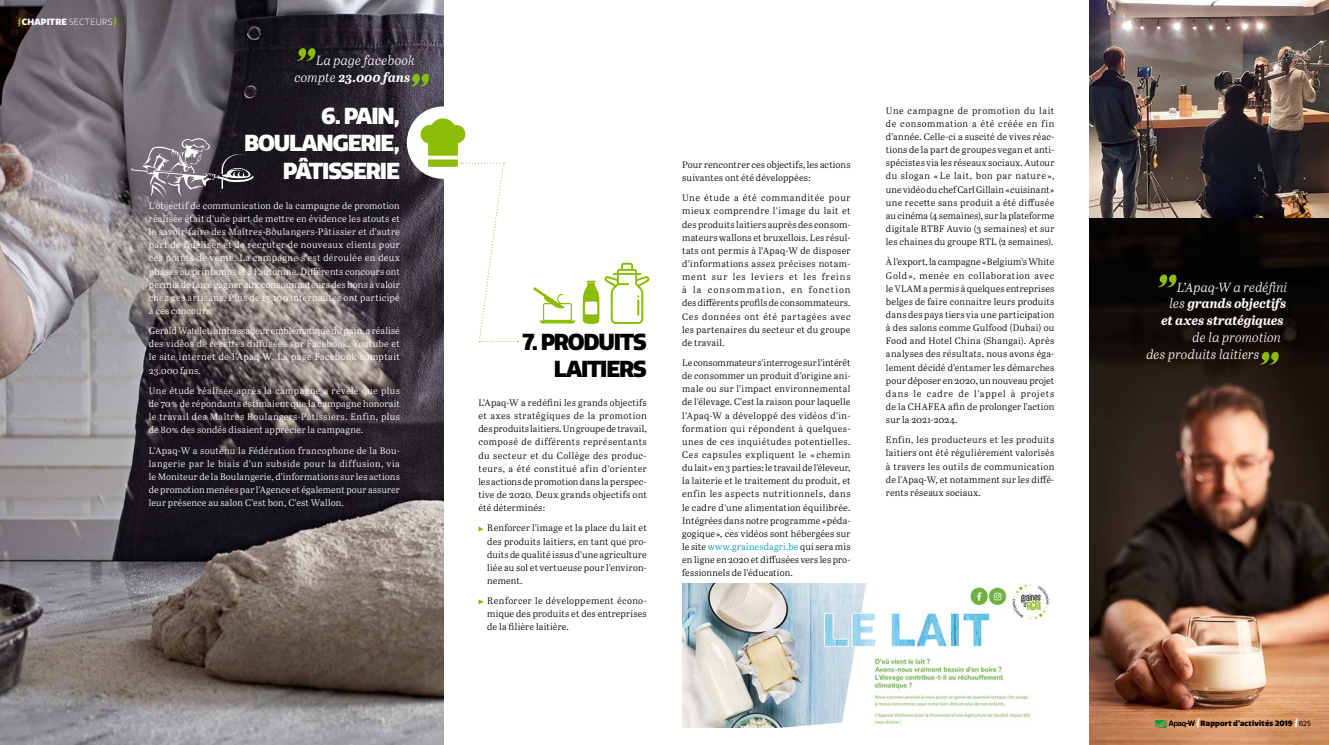
<style>
.page{position:relative;width:1329px;height:745px;background:#fff}
.page>*{position:absolute;margin:0;border:0;box-sizing:border-box;transform-origin:0 0}
.t1{font:900 22.5px/27.5px "Quatro";letter-spacing:-.05em;color:#fff;text-align:right}
.t2{font:900 22.5px/27.5px "Quatro";letter-spacing:-.055em;color:#000;text-align:right}
.t3{font:italic 13.12px/16.9px "Abril Text Lt";color:#fff}
.t4{font:italic 700 13.12px/16.9px "Abril Text";color:#fff;text-align:right}
.t5{font:9.38px/13.1px "Abril Text Lt";letter-spacing:.02em;color:#000;text-align:justify}
.t6{font:9.38px/13.1px "Abril Text Lt";letter-spacing:.025em;color:#fff;text-align:justify}
.t7{font:900 8.75px "Quatro";letter-spacing:.02em;color:#fff}
.t8{font:900 7.5px "Quatro";letter-spacing:.02em;color:#000}
.s1{font-weight:300}
.s2{font-family:"Abril Text Lt";font-weight:400}
.s3{color:#009ec8}
.s4{font-family:"Fira Mono";font-weight:400}
</style>
<div class="page">
<img style="left:1090px;top:0;width:239px;height:218px">
<img style="left:1090px;top:218px;width:239px;height:526px">
<img style="left:0;top:0;width:443px;height:744px">
<img style="left:682px;top:583px;width:367px;height:143px">
<div style="left:407px;top:106px;width:72px;height:73px;background:#fff;border-radius:50%"></div>
<svg style="left:131px;top:135px;width:124px;height:63px;background:#676268"></svg>
<svg style="left:583px;top:262px;width:67px;height:62px"></svg>
<svg style="left:533px;top:287px;width:43px;height:36px"></svg>
<svg style="left:478px;top:526px;width:5px;height:5px"></svg>
<svg style="left:478px;top:599px;width:5px;height:4px"></svg>
<svg style="left:1158px;top:274px;width:18px;height:13px"></svg>
<svg style="left:1260px;top:351px;width:18px;height:13px"></svg>
<svg style="left:297px;top:48px;width:18px;height:13px"></svg>
<svg style="left:411px;top:74px;width:18px;height:12px"></svg>
<svg style="left:1294px;top:718px;width:3px;height:8px"></svg>
<svg style="left:1155px;top:718px;width:44px;height:9px"></svg>
<svg style="left:18px;top:18px;width:3px;height:9px"></svg>
<svg style="left:114px;top:18px;width:3px;height:9px"></svg>
<svg style="left:419px;top:118px;width:99px;height:224px"></svg>
<p class="t7" style="left:22px;top:19px;width:92px">CHAPITRE <span class="s1">SECTEURS</span></p>
<h2 class="t3" style="left:316px;top:53px;width:100px">La page facebook</h2>
<h2 class="t4" style="left:294px;top:70px;width:117px"><span class="s2">compte</span> 23.000 fans</h2>
<h1 class="t1" style="left:244px;top:104px;width:157px">6. PAIN,<br>BOULANGERIE,<br>PÂTISSERIE</h1>
<p class="t6" style="left:149px;top:200px;width:253px">L’objectif de communication de la campagne de promotion réalisée était d’une part de mettre en évidence les atouts et le savoir-faire des Maîtres-Boulangers-Pâtissier et d’autre part de fidéliser et de recruter de nouveaux clients pour ces points de vente. La campagne s’est déroulée en deux phases au printemps et à l’automne. Différents concours ont permis de faire gagner aux consommateurs des bons à valoir chez ces artisans. Plus de 13.100 internautes ont participé à ces concours.</p>
<p class="t6" style="left:149px;top:325px;width:252px">Gerald Watelet, ambassadeur emblématique du pain, a réalisé des vidéos de recettes diffusées sur Facebook, Youtube et le site internet de l’Apaq-W. La page Facebook comptait 23.000 fans.</p>
<p class="t6" style="left:149px;top:385px;width:252px">Une étude réalisée après la campagne a révélé que plus de 70-% de répondants estimaient que la campagne honorait le travail des Maîtres Boulangers-Pâtissiers. Enfin, plus de 80-% des sondés disaient apprécier la campagne.</p>
<p class="t6" style="left:149px;top:444px;width:253px">L’Apaq-W a soutenu la Fédération francophone de la Bou&shy;langerie par le biais d’un subside pour la diffusion, via le Moniteur de la Boulangerie, d’informations sur les actions de promotion menées par l’Agence et également pour assurer leur présence au salon C’est bon, C’est Wallon.</p>
<h1 class="t2" style="left:522px;top:330px;width:126px">7. PRODUITS<br>LAITIERS</h1>
<p class="t5" style="left:478px;top:397px;width:170px">L’Apaq-W a redéfini les grands objectifs et axes stratégiques de la promotion des produits laitiers. Un groupe de travail, composé de différents représentants du secteur et du Collège des produc&shy;teurs, a été constitué afin d’orienter les actions de promotion dans la perspec&shy;tive de 2020. Deux grands objectifs ont été déterminés-:</p>
<p class="t5" style="left:487px;top:522px;width:161px">Renforcer l’image et la place du lait et des produits laitiers, en tant que pro&shy;duits de qualité issus d’une agriculture liée au sol et vertueuse pour l’environ&shy;nement.</p>
<p class="t5" style="left:487px;top:595px;width:161px">Renforcer le développement écono&shy;mique des produits et des entreprises de la filière laitière.</p>
<p class="t5" style="left:682px;top:159px;width:170px">Pour rencontrer ces objectifs, les actions suivantes ont été développées-:</p>
<p class="t5" style="left:682px;top:192px;width:170px">Une étude a été commanditée pour mieux comprendre l’image du lait et des produits laitiers auprès des consom&shy;mateurs wallons et bruxellois. Les résul&shy;tats ont permis à l’Apaq-W de disposer d’informations assez précises notam&shy;ment sur les leviers et les freins à la consommation, en fonction des différents profils de consommateurs.<br>Ces données ont été partagées avec les partenaires du secteur et du groupe de travail.</p>
<p class="t5" style="left:682px;top:357px;width:170px">Le consommateur s’interroge sur l’intérêt de consommer un produit d’origine ani&shy;male ou sur l’impact environnemental de l’élevage. C’est la raison pour laquelle l’Apaq-W a développé des vidéos d’in&shy;formation qui répondent à quelques&shy;unes de ces inquiétudes potentielles.<br>Ces capsules expliquent le «-chemin du lait-» en 3 parties-: le travail de l’éleveur, la laiterie et le traitement du produit, et enfin les aspects nutritionnels, dans le cadre d’une alimentation équilibrée.<br>Intégrées dans notre programme «-péda&shy;gogique-», ces vidéos sont hébergées sur le site <span class="s3">www.grainesdagri.be</span> qui sera mis en ligne en 2020 et diffusées vers les pro&shy;fessionnels de l’éducation.</p>
<p class="t5" style="left:886px;top:105px;width:170px">Une campagne de promotion du lait de consommation a été créée en fin d’année. Celle-ci a suscité de vives réac&shy;tions de la part de groupes vegan et anti&shy;spécistes via les réseaux sociaux. Autour du slogan «-Le lait, bon par nature-», une vidéo du chef Carl Gillain «-cuisinant-» une recette sans produit a été diffusée au cinéma (4 semaines), sur la plateforme digitale RTBF Auvio (3 semaines) et sur les chaines du groupe RTL (2 semaines).</p>
<p class="t5" style="left:886px;top:256px;width:170px">À l’export, la campagne «-Belgium’s White Gold-», menée en collaboration avec le VLAM a permis à quelques entreprises belges de faire connaitre leurs produits dans des pays tiers via une participation à des salons comme Gulfood (Dubai) ou Food and Hotel China (Shangai). Après analyses des résultats, nous avons éga&shy;lement décidé d’entamer les démarches pour déposer en 2020, un nouveau projet dans le cadre de l’appel à projets de la CHAFEA afin de prolonger l’action sur la 2021-2024.</p>
<p class="t5" style="left:886px;top:434px;width:170px">Enfin, les producteurs et les produits laitiers ont été régulièrement valorisés à travers les outils de communication de l’Apaq-W, et notamment sur les diffé&shy;rents réseaux sociaux.</p>
<h2 class="t3" style="left:1176px;top:279px;width:112px">-L’Apaq-W a redéfini</h2>
<h2 class="t4" style="left:1161px;top:297px;width:126px"><span class="s2">les</span> grands objectifs et axes stratégiques</h2>
<h2 class="t3" style="left:1146px;top:330px;width:136px;text-indent:46px">de la promotion des produits laitiers-</h2>
<p class="t8" style="left:1200px;top:720px;width:112px">Rapport d’activités 2019 <span class="s4">025</span></p>
</div>
